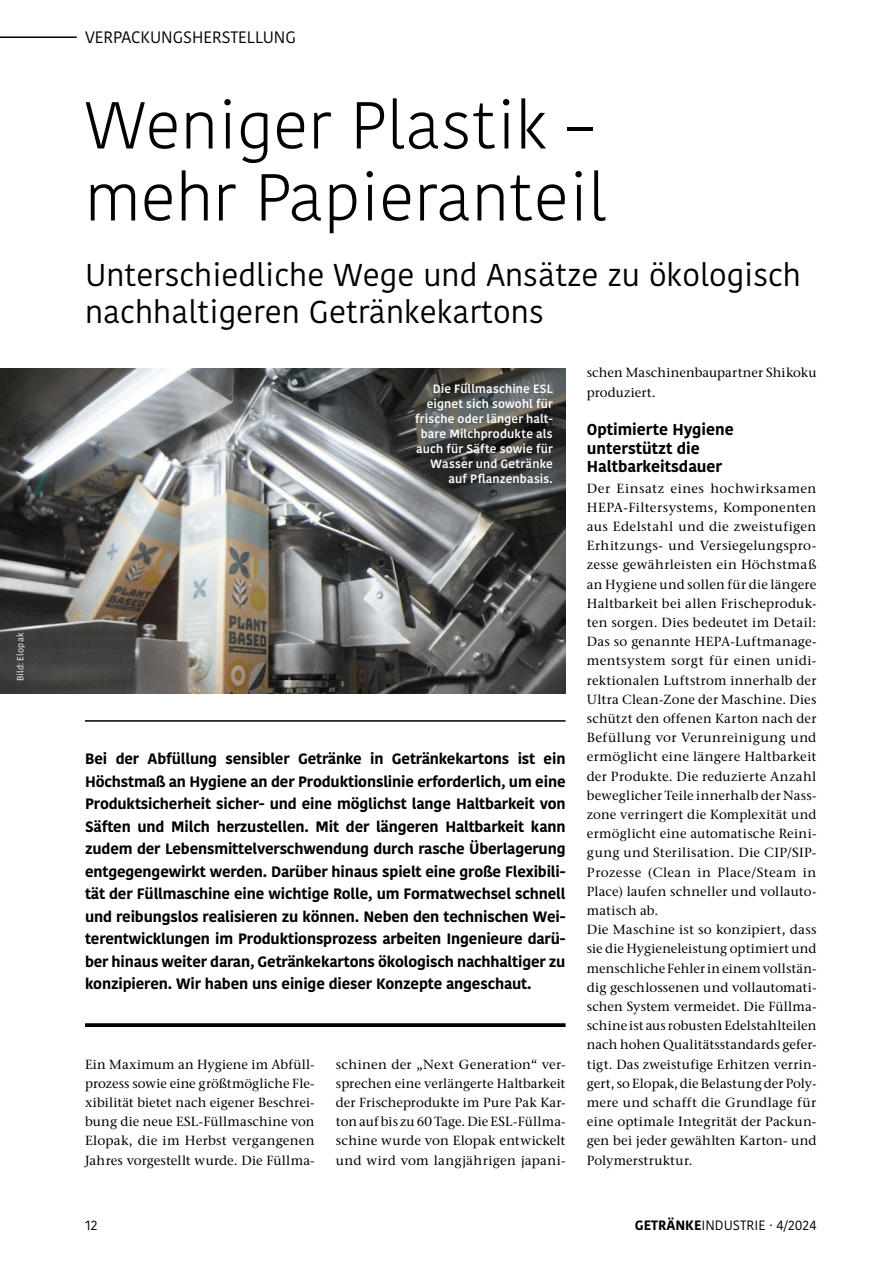
<style>
.page{position:relative;width:893px;height:1263px;background:#fff}
.page>*{position:absolute;margin:0;border:0;box-sizing:border-box;transform-origin:0 0}
.Headline_Fachbeitrag{font:300 66px/72px "Kohinoor Bangla";color:#000}
.Subhead{font:31.5px/37.5px "Kohinoor Bangla";color:#000}
.t1{font:16.5px "Kohinoor Bangla";color:#000}
.Zwischenhead{font:700 15.75px/18.9px "Kohinoor Bangla";color:#000}
.Vorspann{font:700 15px/22.5px "Kohinoor Bangla";letter-spacing:-.01em;color:#000;text-align:justify}
.t2{font:13.5px "Kohinoor Bangla";color:#000}
.Fließtext{font:500 13.2px/19.2px "Stone Serif ITC Pro";letter-spacing:.015em;color:#000;text-align:justify}
.Bildunterschrift{font:600 12px/15px "Kohinoor Bangla";letter-spacing:.01em;color:#fff;text-align:right}
.Quelle{font:9px "Kohinoor Bangla";letter-spacing:.02em;color:#fff}
.s1{font-weight:700}
</style>
<div class="page">
<hr style="left:0;top:36px;width:77px;height:2px;background:#000">
<hr style="left:85px;top:720px;width:481px;height:2px;background:#000">
<svg style="left:85px;top:1023px;width:481px;height:4px;background:#0f0f0f"></svg>
<img style="left:0;top:369px;width:566px;height:325px">
<p class="Quelle" style="left:13px;top:681px;width:50px;rotate:-90deg">Bild: Elopak</p>
<p class="t1" style="left:85px;top:24px;width:212px">VERPACKUNGSHERSTELLUNG</p>
<p class="Headline_Fachbeitrag" style="left:85px;top:88px;width:523px">Weniger Plastik – mehr Papieranteil</p>
<p class="Subhead" style="left:85px;top:256px;width:717px">Unterschiedliche Wege und Ansätze zu ökologisch nachhaltigeren Getränkekartons</p>
<p class="Bildunterschrift" style="left:415px;top:381px;width:139px">Die Füllmaschine ESL eignet sich sowohl für frische oder länger halt&shy;bare Milchprodukte als auch für Säfte sowie für<br>Wasser und Getränke auf Pflanzenbasis.</p>
<p class="Vorspann" style="left:85px;top:747px;width:482px">Bei der Abfüllung sensibler Getränke in Getränkekartons ist ein Höchstmaß an Hygiene an der Produktionslinie erforderlich, um eine Produktsicherheit sicher- und eine möglichst lange Haltbarkeit von Säften und Milch herzustellen. Mit der längeren Haltbarkeit kann zudem der Lebensmittelverschwendung durch rasche Überlagerung entgegengewirkt werden. Darüber hinaus spielt eine große Flexibili&shy;tät der Füllmaschine eine wichtige Rolle, um Formatwechsel schnell und reibungslos realisieren zu können. Neben den technischen Wei&shy;terentwicklungen im Produktionsprozess arbeiten Ingenieure darü&shy;ber hinaus weiter daran, Getränkekartons ökologisch nachhaltiger zu konzipieren. Wir haben uns einige dieser Konzepte angeschaut.</p>
<p class="Fließtext" style="left:85px;top:1054px;width:231px">Ein Maximum an Hygiene im Abfüll&shy;prozess sowie eine größtmögliche Fle&shy;xibilität bietet nach eigener Beschrei&shy;bung die neue ESL-Füllmaschine von Elopak, die im Herbst vergangenen Jahres vorgestellt wurde. Die Füllma-</p>
<p class="Fließtext" style="left:336px;top:1054px;width:231px">schinen der „Next Generation“ ver&shy;sprechen eine verlängerte Haltbarkeit der Frischeprodukte im Pure Pak Kar&shy;ton auf bis zu 60 Tage. Die ESL-Füllma&shy;schine wurde von Elopak entwickelt und wird vom langjährigen japani-</p>
<p class="Fließtext" style="left:587px;top:363px;width:231px">schen Maschinenbaupartner Shikoku produziert.</p>
<p class="Zwischenhead" style="left:587px;top:419px;width:148px">Optimierte Hygiene unterstützt die<br>Haltbarkeitsdauer</p>
<p class="Fließtext" style="left:587px;top:478px;width:231px">Der Einsatz eines hochwirksamen HEPA-Filtersystems, Komponenten aus Edelstahl und die zweistufigen Erhitzungs- und Versiegelungspro&shy;zesse gewährleisten ein Höchstmaß an Hygiene und sollen für die längere Haltbarkeit bei allen Frischeproduk&shy;ten sorgen. Dies bedeutet im Detail:<br>Das so genannte HEPA-Luftmanage&shy;mentsystem sorgt für einen unidi&shy;rektionalen Luftstrom innerhalb der Ultra Clean-Zone der Maschine. Dies schützt den offenen Karton nach der Befüllung vor Verunreinigung und ermöglicht eine längere Haltbarkeit der Produkte. Die reduzierte Anzahl beweglicher Teile innerhalb der Nass&shy;zone verringert die Komplexität und ermöglicht eine automatische Reini&shy;gung und Sterilisation. Die CIP/SIP-Prozesse (Clean in Place/Steam in Place) laufen schneller und vollauto&shy;matisch ab.</p>
<p class="Fließtext" style="left:587px;top:920px;width:231px">Die Maschine ist so konzipiert, dass sie die Hygieneleistung optimiert und menschliche Fehler in einem vollstän&shy;dig geschlossenen und vollautomati&shy;schen System vermeidet. Die Füllma&shy;schine ist aus robusten Edelstahlteilen nach hohen Qualitätsstandards gefer&shy;tigt. Das zweistufige Erhitzen verrin&shy;gert, so Elopak, die Belastung der Poly&shy;mere und schafft die Grundlage für eine optimale Integrität der Packun&shy;gen bei jeder gewählten Karton- und Polymerstruktur.</p>
<p class="t2" style="left:85px;top:1215px;width:14px">12</p>
<p class="t2" style="left:635px;top:1215px;width:183px"><span class="s1">GETRÄNKE</span>INDUSTRIE · 4/2024</p>
</div>
